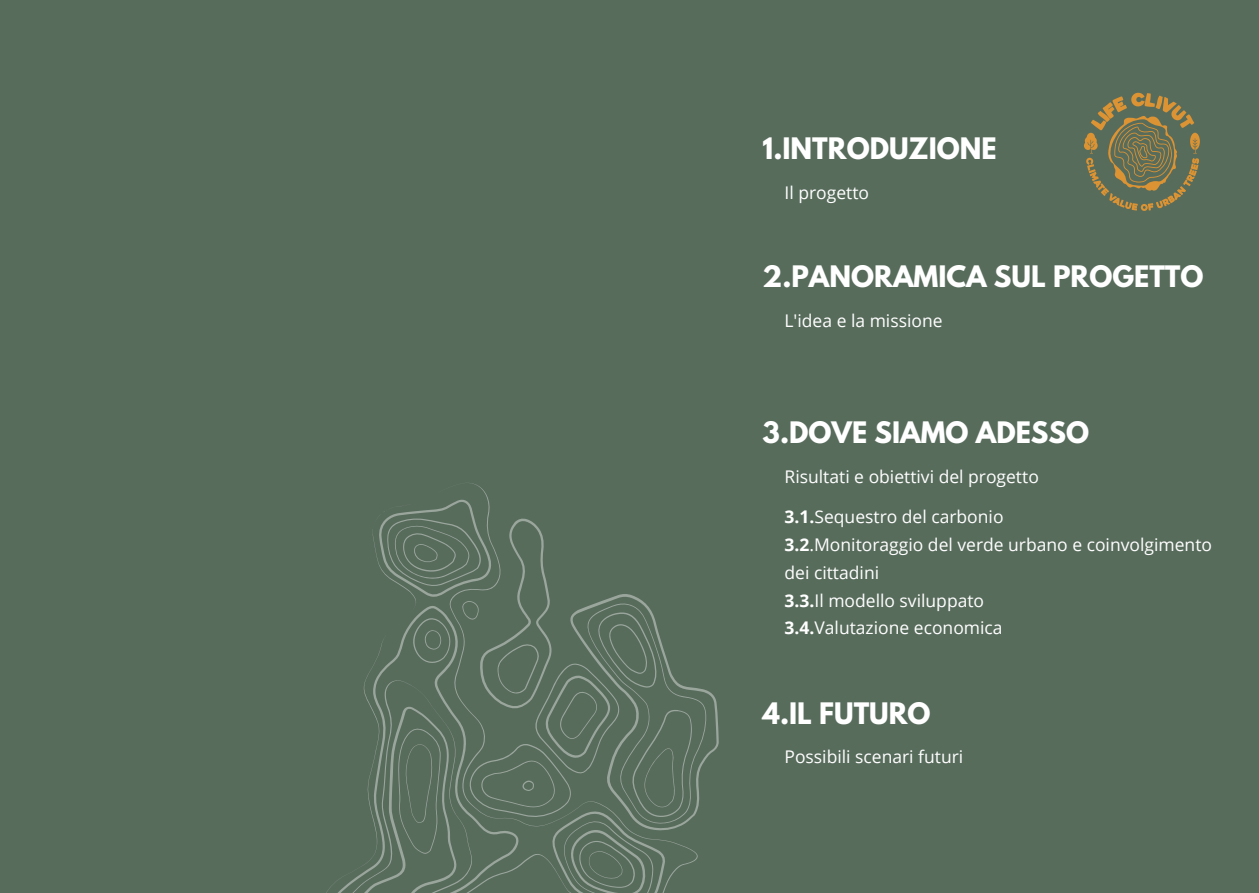
<style>
.page{position:relative;width:1259px;height:893px;background:#fff}
.page>*{position:absolute;margin:0;border:0;box-sizing:border-box;transform-origin:0 0}
.t1{font:700 26.25px "League Spartan";color:#fff}
.t2{font:17.55px/27.9px "Open Sans";color:#fff}
.t3{font:17.4px "Open Sans";color:#fff}
.s1{font-weight:700}
</style>
<div class="page">
<div style="left:0;top:0;width:629px;height:893px;background:#586c5c"></div>
<svg style="left:326px;top:483px;width:303px;height:410px"></svg>
<div style="left:629px;top:0;width:630px;height:893px;background:#586c5c"></div>
<svg style="left:1084px;top:93px;width:116px;height:118px"></svg>
<svg style="left:629px;top:594px;width:90px;height:299px"></svg>
<h1 class="t1" style="left:762px;top:128px;width:236px">1.INTRODUZIONE</h1>
<p class="t3" style="left:784px;top:180px;width:86px">Il progetto</p>
<h1 class="t1" style="left:762px;top:256px;width:442px">2.PANORAMICA SUL PROGETTO</h1>
<p class="t3" style="left:784px;top:309px;width:160px">L'idea e la missione</p>
<h1 class="t1" style="left:762px;top:412px;width:328px">3.DOVE SIAMO ADESSO</h1>
<p class="t2" style="left:784px;top:462px;width:256px">Risultati e obiettivi del progetto</p>
<p class="t2" style="left:784px;top:502px;width:429px"><span class="s1">3.1.</span>Sequestro del carbonio<br><span class="s1">3.2</span>.Monitoraggio del verde urbano e coinvolgimento dei cittadini<br><span class="s1">3.3.</span>Il modello sviluppato<br><span class="s1">3.4.</span>Valutazione economica</p>
<h1 class="t1" style="left:762px;top:692px;width:169px">4.IL FUTURO</h1>
<p class="t3" style="left:784px;top:745px;width:180px">Possibili scenari futuri</p>
</div>
